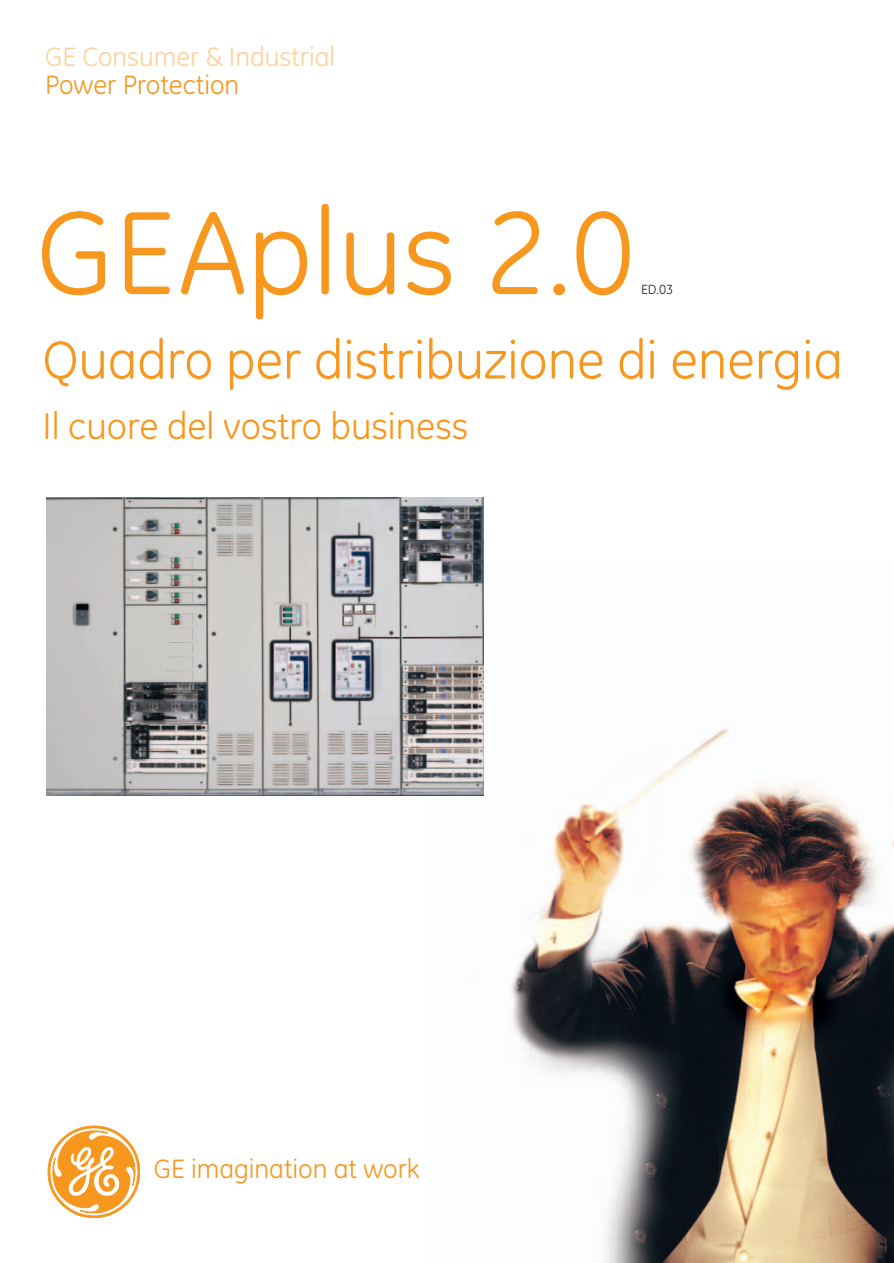
<style>
.page{position:relative;width:894px;height:1263px;background:#fff}
.page>*{position:absolute;margin:0;border:0;box-sizing:border-box;transform-origin:0 0}
.t1{font:120.15px "GE Inspira";color:#f7971d}
.t2{font:54.15px "GE Inspira";color:#f7971d}
.t3{font:37.5px "GE Inspira";color:#f7971d}
.t4{font:27px "GE Inspira";color:#f7971d}
.t5{font:27px "GE Inspira";color:#fdd19e}
.t6{font:13.5px "GE Inspira";color:#231f20}
</style>
<div class="page">
<img style="left:430px;top:727px;width:463px;height:536px">
<svg style="left:47px;top:1125px;width:93px;height:93px"></svg>
<img style="left:47px;top:498px;width:437px;height:297px">
<p class="t5" style="left:45px;top:46px;width:292px">GE Consumer &amp; Industrial</p>
<p class="t4" style="left:45px;top:75px;width:196px">Power Protection</p>
<h1 class="t1" style="left:37px;top:208px;width:600px">GEAplus 2.0</h1>
<p class="t6" style="left:641px;top:284px;width:34px">ED.03</p>
<h2 class="t2" style="left:43px;top:340px;width:802px">Quadro per distribuzione di energia</h2>
<h3 class="t3" style="left:43px;top:412px;width:427px">Il cuore del vostro business</h3>
<p class="t4" style="left:154px;top:1159px;width:267px">GE imagination at work</p>
</div>
